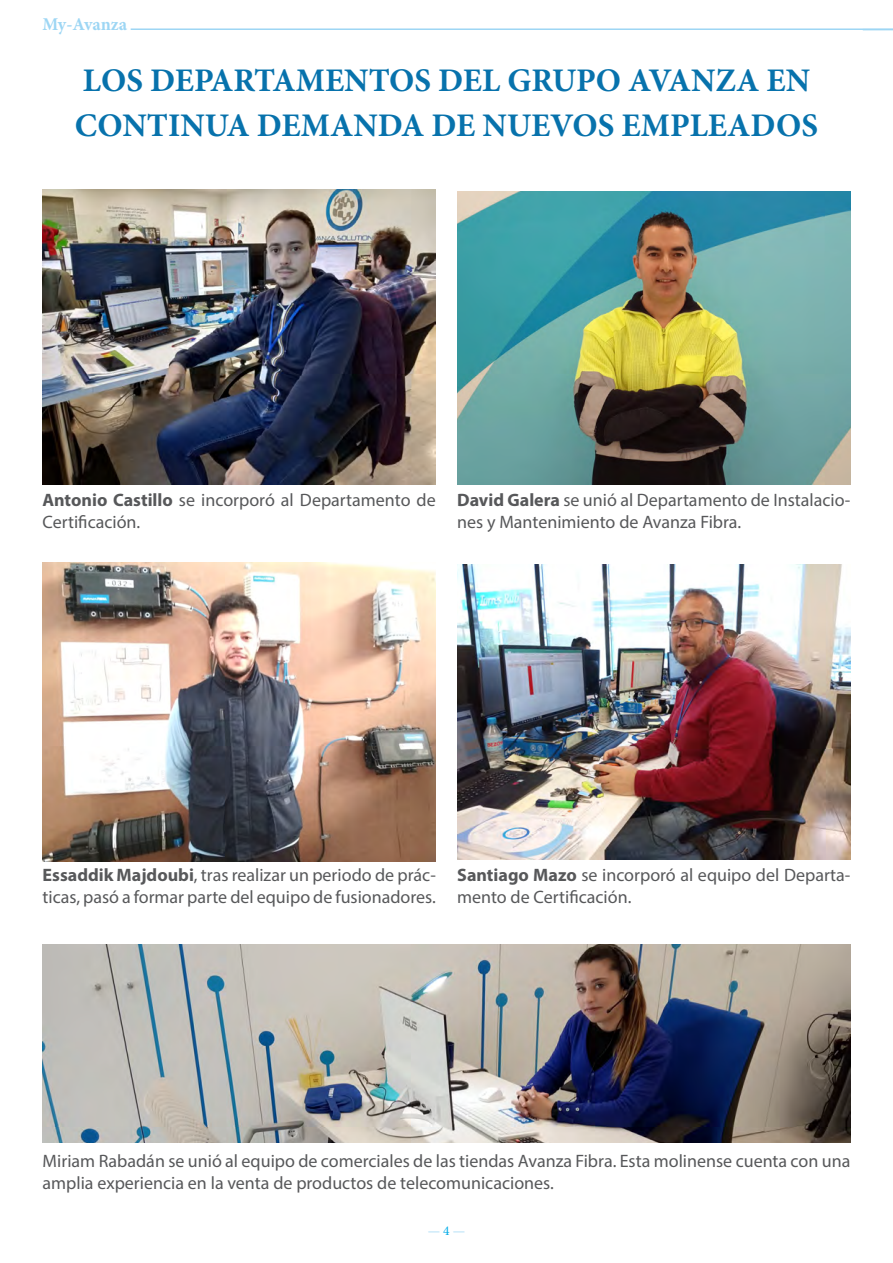
<style>
.page{position:relative;width:893px;height:1263px;background:#fff}
.page>*{position:absolute;margin:0;border:0;box-sizing:border-box;transform-origin:0 0}
.t1{font:700 33px "Minion Pro";color:#0772ac}
.t2{font:18px/21.6px "Myriad Pro";color:#57585a}
.t3{font:700 18px "Minion Pro";letter-spacing:-.005em;color:#9dd6f4}
.t4{font:13.5px "Minion Pro";color:#9dd6f4}
.s1{font-weight:700}
.s2{color:#00aae7}
</style>
<div class="page">
<hr style="left:131px;top:28px;width:762px;height:2px;background:#9dd6f4">
<svg style="left:861px;top:28px;width:32px;height:3px"></svg>
<img style="left:43px;top:189px;width:393px;height:295px">
<img style="left:457px;top:191px;width:393px;height:294px">
<img style="left:43px;top:562px;width:393px;height:300px">
<img style="left:457px;top:564px;width:393px;height:295px">
<img style="left:43px;top:944px;width:807px;height:199px">
<p class="t3" style="left:43px;top:11px;width:86px">My-Avanza</p>
<p class="t1" style="left:83px;top:57px;width:729px">LOS DEPARTAMENTOS DEL GRUPO AVANZA EN</p>
<p class="t1" style="left:75px;top:102px;width:744px">CONTINUA DEMANDA DE NUEVOS EMPLEADOS</p>
<p class="t2" style="left:43px;top:489px;width:395px"><span class="s1">Antonio Castillo</span> se incorporó al Departamento de<br>Certificación.</p>
<p class="t2" style="left:457px;top:489px;width:395px"><span class="s1">David Galera</span> se unió al Departamento de Instalacio&shy;nes y Mantenimiento de Avanza Fibra.</p>
<p class="t2" style="left:43px;top:864px;width:395px"><span class="s1">Essaddik Majdoubi</span>, tras realizar un periodo de prác&shy;ticas, pasó a formar parte del equipo de fusionadores.</p>
<p class="t2" style="left:457px;top:864px;width:395px"><span class="s1">Santiago Mazo</span> se incorporó al equipo del Departa&shy;mento de Certificación.</p>
<p class="t2" style="left:43px;top:1150px;width:809px">Miriam Rabadán se unió al equipo de comerciales de las tiendas Avanza Fibra. Esta molinense cuenta con una amplia experiencia en la venta de productos de telecomunicaciones.</p>
<p class="t4" style="left:428px;top:1221px;width:39px">— <span class="s2">4</span> —</p>
</div>
